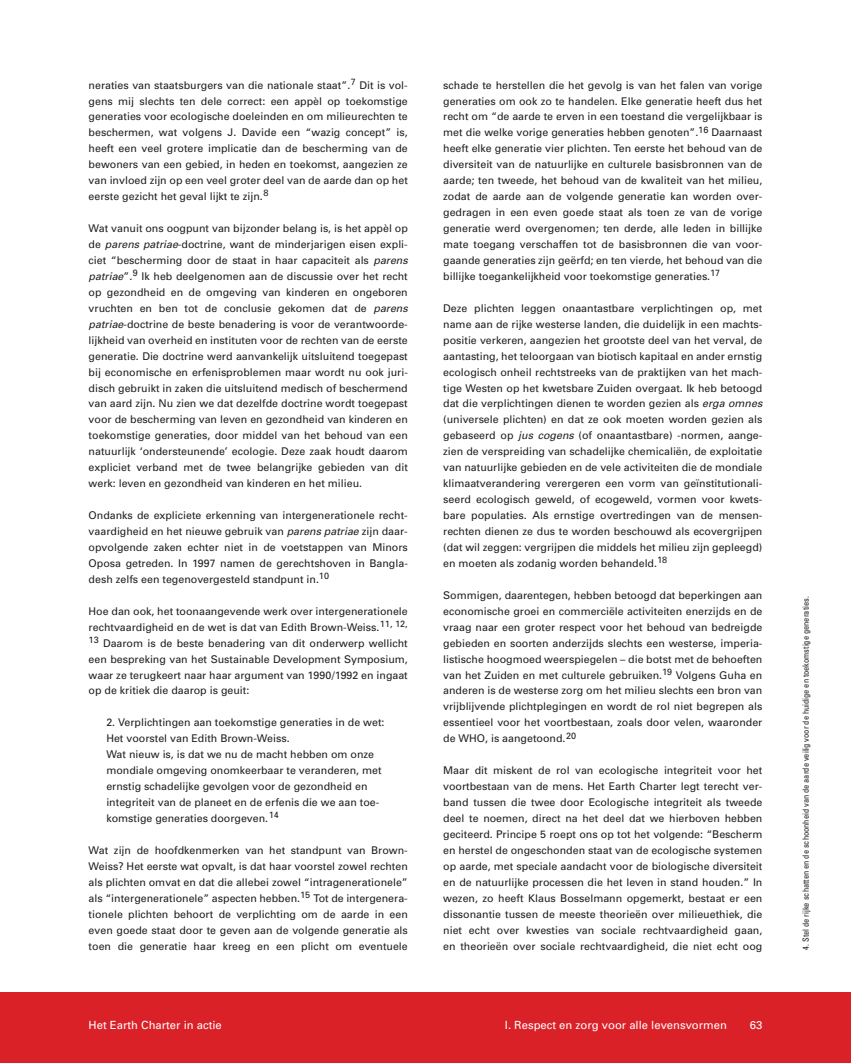
<style>
.page{position:relative;width:851px;height:1063px;background:#fff}
.page>*{position:absolute;margin:0;border:0;box-sizing:border-box;transform-origin:0 0}
.t1{font:11.25px "Univers";color:#fff}
.t2{font:10.62px/16px "Univers";color:#231f20;text-align:justify}
.t3{font:condensed 8.5px "Univers";color:#231f20}
.s1{font-style:italic}
</style>
<div class="page">
<div style="left:0;top:992px;width:850px;height:71px;background:#da2128"></div>
<p class="t2" style="left:89px;top:78px;width:321px">neraties van staatsburgers van die nationale staat”.<sup>7</sup> Dit is vol&shy;gens mij slechts ten dele correct: een appèl op toekomstige generaties voor ecologische doeleinden en om milieurechten te beschermen, wat volgens J. Davide een “wazig concept” is, heeft een veel grotere implicatie dan de bescherming van de bewoners van een gebied, in heden en toekomst, aangezien ze van invloed zijn op een veel groter deel van de aarde dan op het eerste gezicht het geval lijkt te zijn.<sup>8</sup></p>
<p class="t2" style="left:89px;top:221px;width:321px">Wat vanuit ons oogpunt van bijzonder belang is, is het appèl op de <span class="s1">parens patriae</span>-doctrine, want de minderjarigen eisen expli&shy;ciet “bescherming door de staat in haar capaciteit als <span class="s1">parens patriae</span>”.<sup>9</sup> Ik heb deelgenomen aan de discussie over het recht op gezondheid en de omgeving van kinderen en ongeboren vruchten en ben tot de conclusie gekomen dat de <span class="s1">parens patriae</span>-doctrine de beste benadering is voor de verantwoorde&shy;lijkheid van overheid en instituten voor de rechten van de eerste generatie. Die doctrine werd aanvankelijk uitsluitend toegepast bij economische en erfenisproblemen maar wordt nu ook juri&shy;disch gebruikt in zaken die uitsluitend medisch of beschermend van aard zijn. Nu zien we dat dezelfde doctrine wordt toegepast voor de bescherming van leven en gezondheid van kinderen en toekomstige generaties, door middel van het behoud van een natuurlijk ‘ondersteunende’ ecologie. Deze zaak houdt daarom expliciet verband met de twee belangrijke gebieden van dit werk: leven en gezondheid van kinderen en het milieu.</p>
<p class="t2" style="left:89px;top:508px;width:321px">Ondanks de expliciete erkenning van intergenerationele recht&shy;vaardigheid en het nieuwe gebruik van <span class="s1">parens patriae</span> zijn daar&shy;opvolgende zaken echter niet in de voetstappen van Minors Oposa getreden. In 1997 namen de gerechtshoven in Bangla&shy;desh zelfs een tegenovergesteld standpunt in.<sup>10</sup></p>
<p class="t2" style="left:89px;top:604px;width:320px">Hoe dan ook, het toonaangevende werk over intergenerationele rechtvaardigheid en de wet is dat van Edith Brown-Weiss.<sup>11,</sup> <sup>12, 13</sup> Daarom is de beste benadering van dit onderwerp wellicht een bespreking van het Sustainable Development Symposium, waar ze terugkeert naar haar argument van 1990/1992 en ingaat op de kritiek die daarop is geuit:</p>
<p class="t2" style="left:106px;top:716px;width:279px;text-align:left">2. Verplichtingen aan toekomstige generaties in de wet:<br>Het voorstel van Edith Brown-Weiss.<br>Wat nieuw is, is dat we nu de macht hebben om onze mondiale omgeving onomkeerbaar te veranderen, met ernstig schadelijke gevolgen voor de gezondheid en integriteit van de planeet en de erfenis die we aan toe&shy;komstige generaties doorgeven.<sup>14</sup></p>
<p class="t2" style="left:89px;top:843px;width:321px">Wat zijn de hoofdkenmerken van het standpunt van Brown-Weiss? Het eerste wat opvalt, is dat haar voorstel zowel rechten als plichten omvat en dat die allebei zowel “intragenerationele” als “intergenerationele” aspecten hebben.<sup>15</sup> Tot de intergenera&shy;tionele plichten behoort de verplichting om de aarde in een even goede staat door te geven aan de volgende generatie als toen die generatie haar kreeg en een plicht om eventuele</p>
<p class="t2" style="left:443px;top:78px;width:321px">schade te herstellen die het gevolg is van het falen van vorige generaties om ook zo te handelen. Elke generatie heeft dus het recht om “de aarde te erven in een toestand die vergelijkbaar is met die welke vorige generaties hebben genoten”.<sup>16</sup> Daarnaast heeft elke generatie vier plichten. Ten eerste het behoud van de diversiteit van de natuurlijke en culturele basisbronnen van de aarde; ten tweede, het behoud van de kwaliteit van het milieu, zodat de aarde aan de volgende generatie kan worden over&shy;gedragen in een even goede staat als toen ze van de vorige generatie werd overgenomen; ten derde, alle leden in billijke mate toegang verschaffen tot de basisbronnen die van voor&shy;gaande generaties zijn geërfd; en ten vierde, het behoud van die billijke toegankelijkheid voor toekomstige generaties.<sup>17</sup></p>
<p class="t2" style="left:443px;top:301px;width:321px">Deze plichten leggen onaantastbare verplichtingen op, met name aan de rijke westerse landen, die duidelijk in een machts&shy;positie verkeren, aangezien het grootste deel van het verval, de aantasting, het teloorgaan van biotisch kapitaal en ander ernstig ecologisch onheil rechtstreeks van de praktijken van het mach&shy;tige Westen op het kwetsbare Zuiden overgaat. Ik heb betoogd dat die verplichtingen dienen te worden gezien als <span class="s1">erga omnes </span>(universele plichten) en dat ze ook moeten worden gezien als gebaseerd op <span class="s1">jus cogens</span> (of onaantastbare) -normen, aange&shy;zien de verspreiding van schadelijke chemicaliën, de exploitatie van natuurlijke gebieden en de vele activiteiten die de mondiale klimaatverandering verergeren een vorm van geïnstitutionali&shy;seerd ecologisch geweld, of ecogeweld, vormen voor kwets&shy;bare populaties. Als ernstige overtredingen van de mensen&shy;rechten dienen ze dus te worden beschouwd als ecovergrijpen (dat wil zeggen: vergrijpen die middels het milieu zijn gepleegd) en moeten als zodanig worden behandeld.<sup>18</sup></p>
<p class="t2" style="left:443px;top:588px;width:321px">Sommigen, daarentegen, hebben betoogd dat beperkingen aan economische groei en commerciële activiteiten enerzijds en de vraag naar een groter respect voor het behoud van bedreigde gebieden en soorten anderzijds slechts een westerse, imperia&shy;listische hoogmoed weerspiegelen – die botst met de behoeften van het Zuiden en met culturele gebruiken.<sup>19</sup> Volgens Guha en anderen is de westerse zorg om het milieu slechts een bron van vrijblijvende plichtplegingen en wordt de rol niet begrepen als essentieel voor het voortbestaan, zoals door velen, waaronder de WHO, is aangetoond.<sup>20</sup></p>
<p class="t2" style="left:443px;top:763px;width:321px">Maar dit miskent de rol van ecologische integriteit voor het voortbestaan van de mens. Het Earth Charter legt terecht ver&shy;band tussen die twee door Ecologische integriteit als tweede deel te noemen, direct na het deel dat we hierboven hebben geciteerd. Principe 5 roept ons op tot het volgende: “Bescherm en herstel de ongeschonden staat van de ecologische systemen op aarde, met speciale aandacht voor de biologische diversiteit en de natuurlijke processen die het leven in stand houden.” In wezen, zo heeft Klaus Bosselmann opgemerkt, bestaat er een dissonantie tussen de meeste theorieën over milieuethiek, die niet echt over kwesties van sociale rechtvaardigheid gaan, en theorieën over sociale rechtvaardigheid, die niet echt oog</p>
<p class="t1" style="left:89px;top:1021px;width:135px">Het Earth Charter in actie</p>
<p class="t1" style="left:505px;top:1021px;width:223px">I. Respect en zorg voor alle levensvormen</p>
<p class="t1" style="left:749px;top:1021px;width:14px">63</p>
<p class="t3" style="left:802px;top:950px;width:355px;rotate:-90deg">4. Stel de rijke schatten en de schoonheid van de aarde veilig voor de huidige en toekomstige generaties.</p>
</div>
